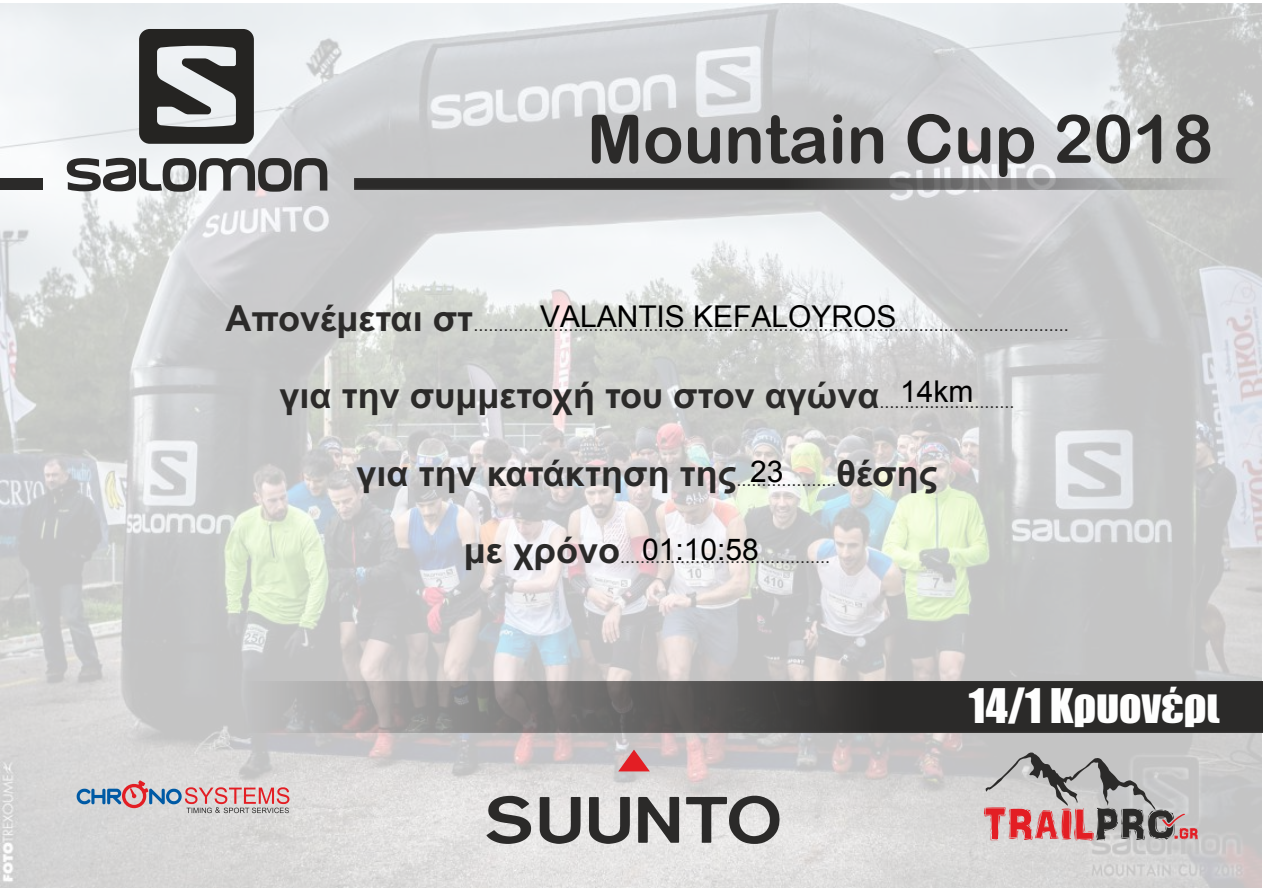
<style>
.page{position:relative;width:1263px;height:893px;background:#fff}
.page>*{position:absolute;margin:0;border:0;box-sizing:border-box;transform-origin:0 0}
.t1{font:67.2px "Arial Rounded MT Bold";color:#2b2a29}
.t2{font:44.1px "Impact";color:#fefefe}
.t3{font:700 36px/77.4px "Arial";color:#2b2a29;text-align:center}
.t4{font:30px "Arial";color:#000}
.t5{font:18px "Arial";color:#2b2a29}
.s1{font-weight:700;font-size:36px}
.s2{font-weight:400;font-size:18px}
</style>
<div class="page">
<img style="left:1px;top:4px;width:1261px;height:884px">
<img style="left:0;top:682px;width:1263px;height:50px">
<svg style="left:77px;top:780px;width:212px;height:33px;background:#c4b2b9"></svg>
<div style="left:0;top:178px;width:43px;height:12px;background:#2b2a29"></div>
<img style="left:355px;top:178px;width:907px;height:12px">
<svg style="left:984px;top:752px;width:214px;height:89px;background:#b5a1a1"></svg>
<svg style="left:67px;top:158px;width:260px;height:34px"></svg>
<svg style="left:139px;top:29px;width:115px;height:115px;background:#676767"></svg>
<svg style="left:618px;top:750px;width:32px;height:21px"></svg>
<svg style="left:486px;top:795px;width:294px;height:49px;background:#979695"></svg>
<h1 class="t1" style="left:587px;top:114px;width:628px">Mountain Cup 2018</h1>
<p class="t5" style="left:225px;top:318px;width:845px"><span class="s1">Απονέμεται στ</span>.......................................................................................................................</p>
<h3 class="t4" style="left:540px;top:300px;width:358px">VALANTIS KEFALOYROS</h3>
<h3 class="t4" style="left:900px;top:375px;width:75px">14km</h3>
<h3 class="t3" style="left:280px;top:360px;width:736px">για την συμμετοχή του στον αγώνα<span class="s2">........................... </span>για την κατάκτηση της<span class="s2">....................</span>θέσης</h3>
<h3 class="t4" style="left:750px;top:455px;width:35px">23</h3>
<p class="t5" style="left:464px;top:550px;width:368px"><span class="s1">με χρόνο</span>..........................................</p>
<h3 class="t4" style="left:642px;top:533px;width:118px">01:10:58</h3>
<h2 class="t2" style="left:969px;top:688px;width:253px">14/1 Κρυονέρι</h2>
</div>
